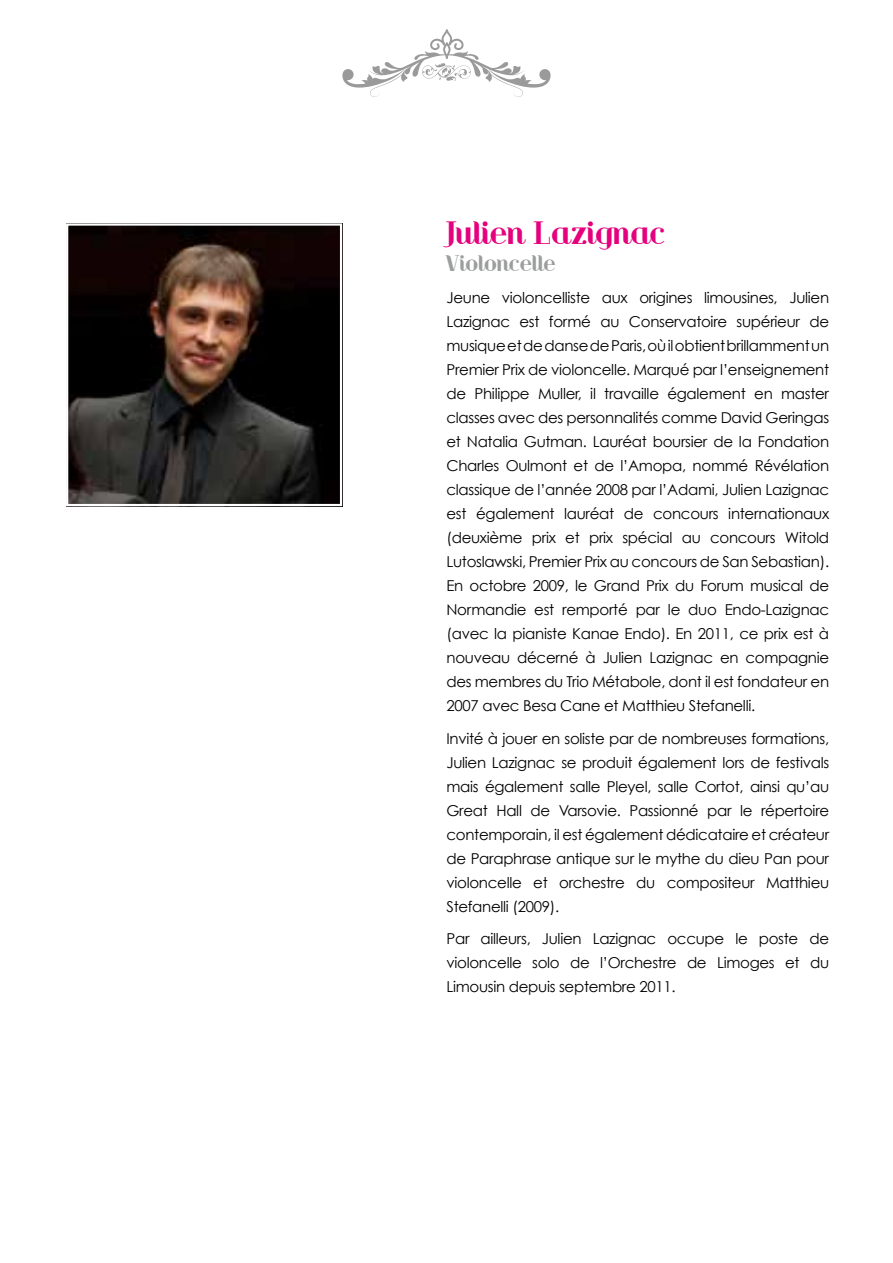
<style>
.page{position:relative;width:893px;height:1263px;background:#fff}
.page>*{position:absolute;margin:0;border:0;box-sizing:border-box;transform-origin:0 0}
.t1{font:30px "Riot Squad";letter-spacing:.04em;color:#e5007d}
.t2{font:21px "Riot Squad";letter-spacing:.04em;color:#9c9d9d}
.t3{font:15px/24px "Century Gothic";letter-spacing:-.02em;color:#000;text-align:justify}
</style>
<div class="page">
<svg style="left:342px;top:29px;width:209px;height:68px"></svg>
<svg style="left:66px;top:223px;width:277px;height:284px;background:#281f1a"></svg>
<div style="left:66px;top:223px;width:276px;height:283px;border:2px solid #fff"></div>
<h1 class="t1" style="left:446px;top:216px;width:220px">Julien Lazignac</h1>
<h2 class="t2" style="left:446px;top:251px;width:111px">Violoncelle</h2>
<p class="t3" style="left:446px;top:286px;width:384px">Jeune violoncelliste aux origines limousines, Julien Lazignac est formé au Conservatoire supérieur de musique et de danse de Paris, où il obtient brillamment un Premier Prix de violoncelle. Marqué par l’enseignement de Philippe Muller, il travaille également en master classes avec des personnalités comme David Geringas et Natalia Gutman. Lauréat boursier de la Fondation Charles Oulmont et de l’Amopa, nommé Révélation classique de l’année 2008 par l’Adami, Julien Lazignac est également lauréat de concours internationaux (deuxième prix et prix spécial au concours Witold Lutoslawski, Premier Prix au concours de San Sebastian).<br>En octobre 2009, le Grand Prix du Forum musical de Normandie est remporté par le duo Endo-Lazignac (avec la pianiste Kanae Endo). En 2011, ce prix est à nouveau décerné à Julien Lazignac en compagnie des membres du Trio Métabole, dont il est fondateur en 2007 avec Besa Cane et Matthieu Stefanelli.</p>
<p class="t3" style="left:446px;top:726px;width:384px">Invité à jouer en soliste par de nombreuses formations, Julien Lazignac se produit également lors de festivals mais également salle Pleyel, salle Cortot, ainsi qu’au Great Hall de Varsovie. Passionné par le répertoire contemporain, il est également dédicataire et créateur de Paraphrase antique sur le mythe du dieu Pan pour violoncelle et orchestre du compositeur Matthieu Stefanelli (2009).</p>
<p class="t3" style="left:446px;top:927px;width:384px">Par ailleurs, Julien Lazignac occupe le poste de violoncelle solo de l’Orchestre de Limoges et du Limousin depuis septembre 2011.</p>
</div>
